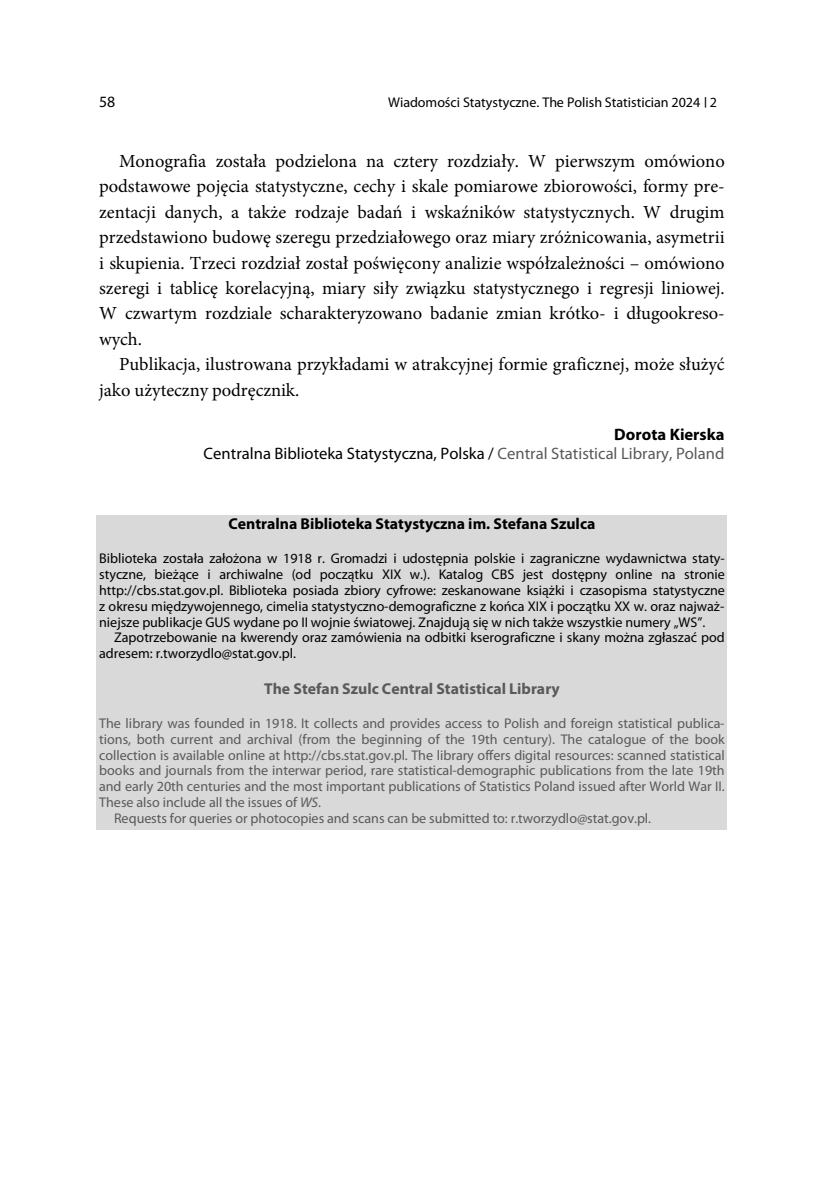
<style>
.page{position:relative;width:824px;height:1181px;background:#fff}
.page>*{position:absolute;margin:0;border:0;box-sizing:border-box;transform-origin:0 0}
.t1{font:18.55px/25.4px "Minion Pro";color:#000;text-align:justify}
.t2{font:16.62px "Myriad Pro";color:#000}
.t3{font:700 16.62px "Myriad Pro";color:#000}
.t4{font:700 15.75px "Myriad Pro";color:#000}
.t5{font:700 15.75px "Myriad Pro";letter-spacing:.005em;color:#595959}
.t6{font:15.75px "Myriad Pro";color:#000}
.t7{font:14px/15.9px "Myriad Pro";letter-spacing:-.005em;color:#000;text-align:justify}
.t8{font:14px/15.8px "Myriad Pro";color:#595959;text-align:justify}
.s1{font-weight:700;font-size:10.5px}
.s2{color:#595959}
.s3{font-style:italic}
</style>
<div class="page">
<div style="left:97px;top:515px;width:630px;height:18px;background:#d9d9d9"></div>
<div style="left:97px;top:533px;width:630px;height:18px;background:#d9d9d9"></div>
<div style="left:97px;top:551px;width:630px;height:16px;background:#d9d9d9"></div>
<div style="left:97px;top:567px;width:630px;height:15px;background:#d9d9d9"></div>
<div style="left:97px;top:582px;width:630px;height:16px;background:#d9d9d9"></div>
<div style="left:97px;top:598px;width:630px;height:16px;background:#d9d9d9"></div>
<div style="left:97px;top:614px;width:630px;height:16px;background:#d9d9d9"></div>
<div style="left:97px;top:630px;width:630px;height:16px;background:#d9d9d9"></div>
<div style="left:97px;top:646px;width:630px;height:16px;background:#d9d9d9"></div>
<div style="left:97px;top:662px;width:630px;height:18px;background:#d9d9d9"></div>
<div style="left:97px;top:680px;width:630px;height:18px;background:#d9d9d9"></div>
<div style="left:97px;top:698px;width:630px;height:17px;background:#d9d9d9"></div>
<div style="left:97px;top:715px;width:630px;height:16px;background:#d9d9d9"></div>
<div style="left:97px;top:731px;width:630px;height:16px;background:#d9d9d9"></div>
<div style="left:97px;top:747px;width:630px;height:16px;background:#d9d9d9"></div>
<div style="left:97px;top:763px;width:630px;height:16px;background:#d9d9d9"></div>
<div style="left:97px;top:779px;width:630px;height:16px;background:#d9d9d9"></div>
<div style="left:97px;top:795px;width:630px;height:15px;background:#d9d9d9"></div>
<div style="left:97px;top:810px;width:630px;height:16px;background:#d9d9d9"></div>
<hr style="left:97px;top:826px;width:630px;height:4px;background:#d9d9d9">
<p class="t6" style="left:99px;top:93px;width:18px">58</p>
<p class="t7" style="left:388px;top:95px;width:330px">Wiadomości Statystyczne. The Polish Statistician 2024 <span class="s1">|</span> 2</p>
<p class="t1" style="left:99px;top:149px;width:627px;text-indent:20px">Monografia została podzielona na cztery rozdziały. W pierwszym omówiono podstawowe pojęcia statystyczne, cechy i skale pomiarowe zbiorowości, formy pre&shy;zentacji danych, a także rodzaje badań i wskaźników statystycznych. W drugim przedstawiono budowę szeregu przedziałowego oraz miary zróżnicowania, asymetrii i skupienia. Trzeci rozdział został poświęcony analizie współzależności – omówiono szeregi i tablicę korelacyjną, miary siły związku statystycznego i regresji liniowej.<br>W czwartym rozdziale scharakteryzowano badanie zmian krótko- i długookreso&shy;wych.</p>
<p class="t1" style="left:99px;top:352px;width:627px;text-indent:20px">Publikacja, ilustrowana przykładami w atrakcyjnej formie graficznej, może służyć jako użyteczny podręcznik.</p>
<p class="t3" style="left:614px;top:425px;width:112px">Dorota Kierska</p>
<p class="t2" style="left:203px;top:444px;width:522px">Centralna Biblioteka Statystyczna, Polska / <span class="s2">Central Statistical Library, Poland</span></p>
<p class="t4" style="left:228px;top:515px;width:368px">Centralna Biblioteka Statystyczna im. Stefana Szulca</p>
<p class="t7" style="left:99px;top:551px;width:627px">Biblioteka została założona w 1918 r. Gromadzi i udostępnia polskie i zagraniczne wydawnictwa staty&shy;styczne, bieżące i archiwalne (od początku XIX w.). Katalog CBS jest dostępny online na stronie http://cbs.stat.gov.pl. Biblioteka posiada zbiory cyfrowe: zeskanowane książki i czasopisma statystyczne z okresu międzywojennego, cimelia statystyczno-demograficzne z końca XIX i początku XX w. oraz najważ&shy;niejsze publikacje GUS wydane po II wojnie światowej. Znajdują się w nich także wszystkie numery „WS”.</p>
<p class="t7" style="left:99px;top:630px;width:627px;text-indent:15px">Zapotrzebowanie na kwerendy oraz zamówienia na odbitki kserograficzne i skany można zgłaszać pod adresem: r.tworzydlo@stat.gov.pl.</p>
<p class="t5" style="left:264px;top:680px;width:297px">The Stefan Szulc Central Statistical Library</p>
<p class="t8" style="left:99px;top:716px;width:627px">The library was founded in 1918. It collects and provides access to Polish and foreign statistical publica&shy;tions, both current and archival (from the beginning of the 19th century). The catalogue of the book collection is available online at http://cbs.stat.gov.pl. The library offers digital resources: scanned statistical books and journals from the interwar period, rare statistical-demographic publications from the late 19th and early 20th centuries and the most important publications of Statistics Poland issued after World War II.<br>These also include all the issues of <span class="s3">WS</span>.</p>
<p class="t8" style="left:114px;top:810px;width:538px">Requests for queries or photocopies and scans can be submitted to: r.tworzydlo@stat.gov.pl.</p>
</div>
